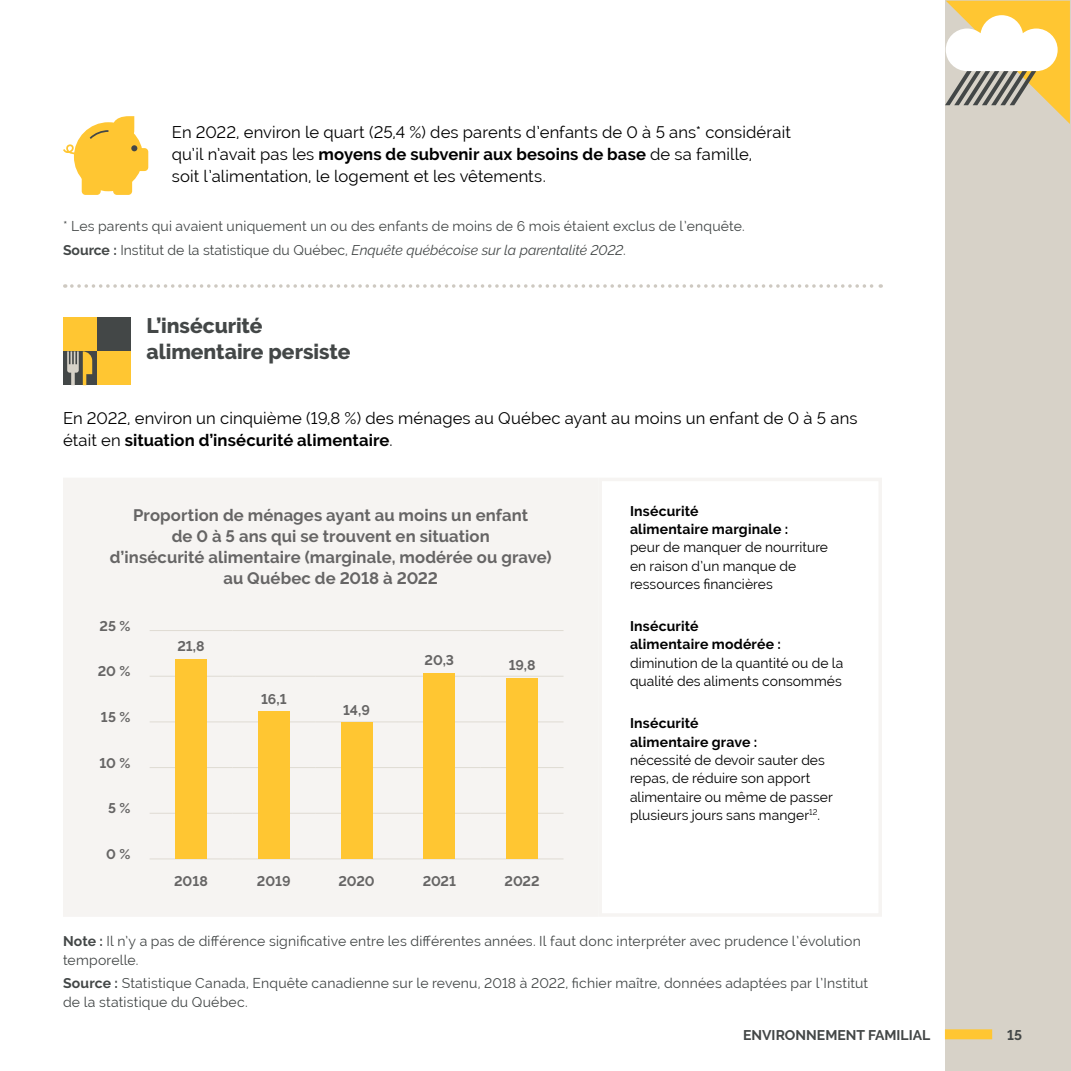
<style>
.page{position:relative;width:1071px;height:1071px;background:#fff}
.page>*{position:absolute;margin:0;border:0;box-sizing:border-box;transform-origin:0 0}
.t1{font:800 21px/26.2px "Raleway";color:#434747}
.t2{font:16.62px/21.9px "Raleway";letter-spacing:.005em;color:#000}
.Graphique-Titre{font:700 16.62px/21px "Raleway";letter-spacing:.005em;color:#666565;text-align:center}
.t3{font:14px/18.4px "Raleway";letter-spacing:.015em;color:#434747}
.t4{font:14px/18.4px "Raleway";letter-spacing:.005em;color:#000}
.Graphique-note{font:italic 14px "Raleway";color:#434747}
.t5{font:700 14px "Raleway";color:#434747}
.Graphique-Axe_X{font:700 14px "Raleway";letter-spacing:-.005em;color:#666565}
.Pourcentage_-_sur_bande_ou_ligne{font:700 14px "Raleway";color:#666565}
.Graphique-Axe_Y{font:700 14px "Raleway";color:#666565}
.s1{font-weight:700}
.s2{font-weight:700;font-style:normal}
.s3{font-style:normal}
</style>
<div class="page">
<div style="left:945px;top:0;width:126px;height:1071px;background:#d7d2c8"></div>
<div style="left:74px;top:122px;width:69px;height:69px;background:#ffc632;border-radius:50%"></div>
<div style="left:129px;top:148px;width:19px;height:23px;background:#ffc632;border-radius:4px"></div>
<div style="left:113px;top:172px;width:19px;height:23px;background:#ffc632;border-radius:4px"></div>
<div style="left:82px;top:172px;width:19px;height:23px;background:#ffc632;border-radius:4px"></div>
<svg style="left:88px;top:116px;width:49px;height:35px"></svg>
<svg style="left:63px;top:144px;width:14px;height:11px"></svg>
<svg style="left:72px;top:284px;width:809px;height:4px"></svg>
<div style="left:598px;top:478px;width:284px;height:439px;border:4px solid #f6f4f2"></div>
<div style="left:63px;top:478px;width:535px;height:439px;background:#f6f4f2"></div>
<hr style="left:150px;top:676px;width:82px;height:1px;background:#dfdbd3">
<hr style="left:232px;top:676px;width:83px;height:1px;background:#dfdbd3">
<hr style="left:315px;top:676px;width:83px;height:1px;background:#dfdbd3">
<hr style="left:398px;top:676px;width:83px;height:1px;background:#dfdbd3">
<hr style="left:481px;top:676px;width:83px;height:1px;background:#dfdbd3">
<hr style="left:150px;top:721px;width:82px;height:1px;background:#dfdbd3">
<hr style="left:232px;top:721px;width:83px;height:1px;background:#dfdbd3">
<hr style="left:315px;top:721px;width:83px;height:1px;background:#dfdbd3">
<hr style="left:398px;top:721px;width:83px;height:1px;background:#dfdbd3">
<hr style="left:481px;top:721px;width:83px;height:1px;background:#dfdbd3">
<hr style="left:150px;top:767px;width:82px;height:1px;background:#dfdbd3">
<hr style="left:232px;top:767px;width:83px;height:1px;background:#dfdbd3">
<hr style="left:315px;top:767px;width:83px;height:1px;background:#dfdbd3">
<hr style="left:398px;top:767px;width:83px;height:1px;background:#dfdbd3">
<hr style="left:481px;top:767px;width:83px;height:1px;background:#dfdbd3">
<hr style="left:150px;top:630px;width:82px;height:1px;background:#dfdbd3">
<hr style="left:232px;top:630px;width:83px;height:1px;background:#dfdbd3">
<hr style="left:315px;top:630px;width:83px;height:1px;background:#dfdbd3">
<hr style="left:398px;top:630px;width:83px;height:1px;background:#dfdbd3">
<hr style="left:481px;top:630px;width:83px;height:1px;background:#dfdbd3">
<hr style="left:150px;top:813px;width:82px;height:1px;background:#dfdbd3">
<hr style="left:232px;top:813px;width:83px;height:1px;background:#dfdbd3">
<hr style="left:315px;top:813px;width:83px;height:1px;background:#dfdbd3">
<hr style="left:398px;top:813px;width:83px;height:1px;background:#dfdbd3">
<hr style="left:481px;top:813px;width:83px;height:1px;background:#dfdbd3">
<hr style="left:150px;top:859px;width:82px;height:1px;background:#dfdbd3">
<hr style="left:232px;top:859px;width:83px;height:1px;background:#dfdbd3">
<hr style="left:315px;top:859px;width:83px;height:1px;background:#dfdbd3">
<hr style="left:398px;top:859px;width:83px;height:1px;background:#dfdbd3">
<hr style="left:481px;top:859px;width:83px;height:1px;background:#dfdbd3">
<div style="left:175px;top:659px;width:32px;height:200px;background:#ffc632"></div>
<div style="left:258px;top:711px;width:32px;height:148px;background:#ffc632"></div>
<div style="left:341px;top:722px;width:31px;height:137px;background:#ffc632"></div>
<div style="left:424px;top:673px;width:31px;height:186px;background:#ffc632"></div>
<div style="left:506px;top:678px;width:32px;height:181px;background:#ffc632"></div>
<div style="left:63px;top:318px;width:68px;height:67px;background:#ffc632"></div>
<div style="left:63px;top:351px;width:34px;height:34px;background:#434747"></div>
<div style="left:97px;top:318px;width:34px;height:33px;background:#434747"></div>
<svg style="left:67px;top:351px;width:25px;height:34px"></svg>
<svg style="left:945px;top:1px;width:125px;height:123px"></svg>
<div style="left:945px;top:1029px;width:47px;height:10px;background:#ffc632"></div>
<p class="t2" style="left:172px;top:121px;width:620px">En 2022, environ le quart (25,4 %) des parents d’enfants de 0 à 5 ans* considérait qu’il n’avait pas les <span class="s1">moyens de subvenir aux besoins de base</span> de sa famille,<br>soit l’alimentation, le logement et les vêtements.</p>
<p class="t3" style="left:63px;top:217px;width:683px">* Les parents qui avaient uniquement un ou des enfants de moins de 6 mois étaient exclus de l’enquête.</p>
<p class="Graphique-note" style="left:63px;top:242px;width:564px"><span class="s2">Source :</span> <span class="s3">Institut de la statistique du Québec,</span> Enquête québécoise sur la parentalité 2022<span class="s3">.</span></p>
<h5 class="t1" style="left:146px;top:312px;width:205px">L’insécurité alimentaire persiste</h5>
<p class="t2" style="left:63px;top:407px;width:796px">En 2022, environ un cinquième (19,8 %) des ménages au Québec ayant au moins un enfant de 0 à 5 ans était en <span class="s1">situation d’insécurité alimentaire</span>.</p>
<p class="Graphique-Titre" style="left:110px;top:505px;width:443px">Proportion de ménages ayant au moins un enfant<br>de 0 à 5 ans qui se trouvent en situation<br>d’insécurité alimentaire (marginale, modérée ou grave) au Québec de 2018 à 2022</p>
<p class="Graphique-Axe_Y" style="left:100px;top:618px;width:32px">25 %</p>
<p class="Graphique-Axe_Y" style="left:98px;top:663px;width:34px">20 %</p>
<p class="Graphique-Axe_Y" style="left:101px;top:709px;width:31px">15 %</p>
<p class="Graphique-Axe_Y" style="left:100px;top:755px;width:32px">10 %</p>
<p class="Graphique-Axe_Y" style="left:108px;top:800px;width:24px">5 %</p>
<p class="Graphique-Axe_Y" style="left:106px;top:846px;width:26px">0 %</p>
<p class="Graphique-Axe_X" style="left:174px;top:873px;width:35px">2018</p>
<p class="Graphique-Axe_X" style="left:257px;top:873px;width:35px">2019</p>
<p class="Graphique-Axe_X" style="left:338px;top:873px;width:38px">2020</p>
<p class="Graphique-Axe_X" style="left:423px;top:873px;width:35px">2021</p>
<p class="Graphique-Axe_X" style="left:505px;top:873px;width:37px">2022</p>
<p class="Pourcentage_-_sur_bande_ou_ligne" style="left:177px;top:639px;width:29px">21,8</p>
<p class="Pourcentage_-_sur_bande_ou_ligne" style="left:425px;top:652px;width:31px">20,3</p>
<p class="Pourcentage_-_sur_bande_ou_ligne" style="left:509px;top:657px;width:28px">19,8</p>
<p class="Pourcentage_-_sur_bande_ou_ligne" style="left:261px;top:691px;width:27px">16,1</p>
<p class="Pourcentage_-_sur_bande_ou_ligne" style="left:343px;top:702px;width:28px">14,9</p>
<p class="t4" style="left:630px;top:501px;width:200px"><span class="s1">Insécurité<br>alimentaire marginale :<br></span>peur de manquer de nourriture en raison d’un manque de ressources financières</p>
<p class="t4" style="left:630px;top:617px;width:215px"><span class="s1">Insécurité<br>alimentaire modérée : </span>diminution de la quantité ou de la qualité des aliments consommés</p>
<p class="t4" style="left:630px;top:714px;width:204px"><span class="s1">Insécurité<br>alimentaire grave :<br></span>nécessité de devoir sauter des repas, de réduire son apport alimentaire ou même de passer plusieurs jours sans manger<sup>12</sup>.</p>
<p class="t3" style="left:63px;top:932px;width:799px"><span class="s1">Note :</span> Il n’y a pas de différence significative entre les différentes années. Il faut donc interpréter avec prudence l’évolution temporelle.</p>
<p class="t3" style="left:63px;top:974px;width:807px"><span class="s1">Source :</span> Statistique Canada, Enquête canadienne sur le revenu, 2018 à 2022, fichier maître, données adaptées par l’Institut de la statistique du Québec.</p>
<p class="t5" style="left:743px;top:1027px;width:189px">ENVIRONNEMENT FAMILIAL</p>
<p class="t5" style="left:1007px;top:1027px;width:16px">15</p>
</div>
